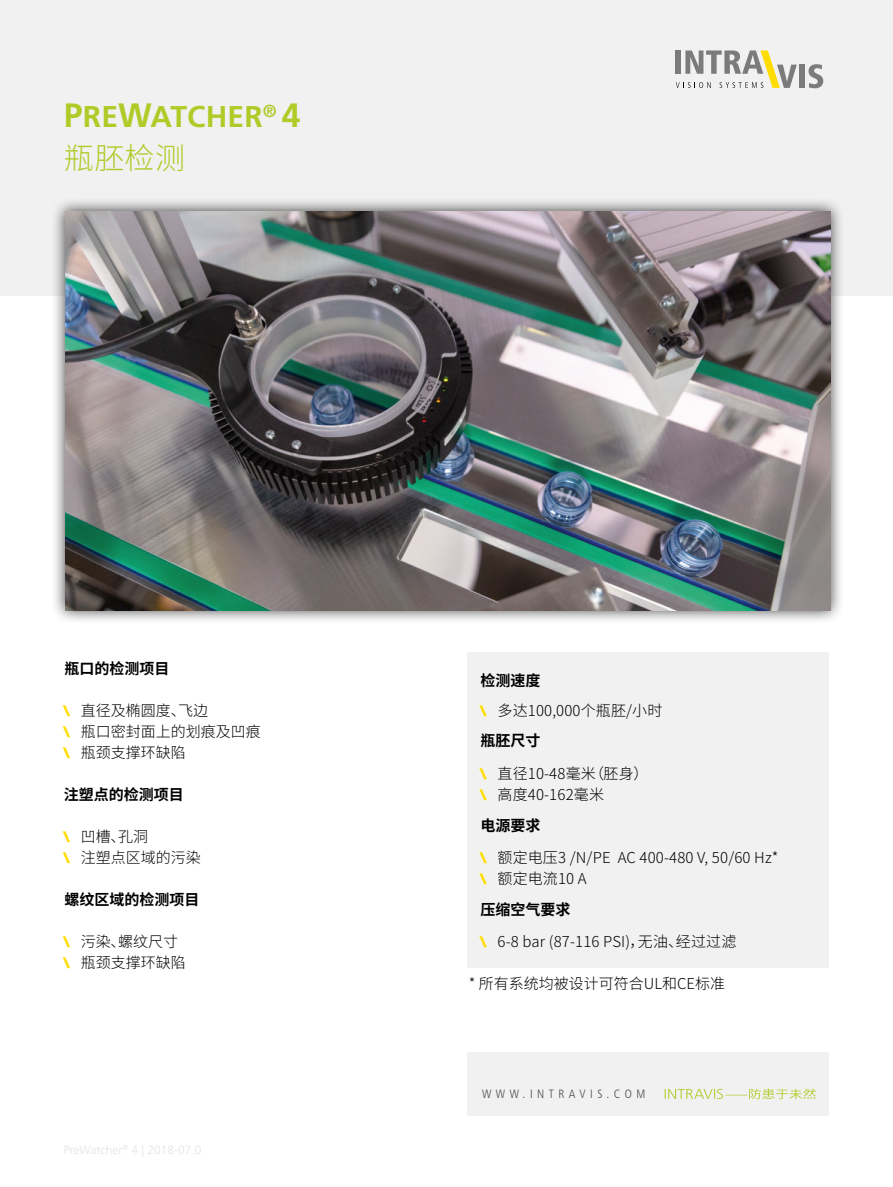
<style>
.page{position:relative;width:893px;height:1187px;background:#fff}
.page>*{position:absolute;margin:0;border:0;box-sizing:border-box;transform-origin:0 0}
.t1{font:700 30px "Frutiger LT Std";letter-spacing:.005em;color:#afcb27}
.t2{font:300 30px "Source Han Sans CN";color:#afcb27}
.t3{font:300 15px/21px "Source Han Sans CN";color:#000}
.t4{font:700 15px "Source Han Sans CN";color:#000}
.t5{font:300 condensed 12px "Frutiger LT Std";letter-spacing:.375em;color:#4a4a49}
.s1{font-size:33.75px}
.s2{font-family:"Frutiger LT Std";font-weight:900;color:#fd0}
.s3{font-weight:700}
</style>
<div class="page">
<div style="left:0;top:0;width:893px;height:295px;background:#f1f1f1"></div>
<div style="left:51px;top:197px;width:794px;height:427px;background:#000;opacity:.75"></div>
<img style="left:65px;top:211px;width:765px;height:399px">
<svg style="left:676px;top:50px;width:121px;height:38px"></svg>
<div style="left:799px;top:65px;width:6px;height:23px;background:#7c7b7b"></div>
<svg style="left:808px;top:64px;width:15px;height:24px"></svg>
<div style="left:468px;top:652px;width:361px;height:315px;background:#f1f1f1"></div>
<div style="left:468px;top:1051px;width:361px;height:64px;background:#f1f1f1"></div>
<svg style="left:665px;top:1088px;width:151px;height:11px"></svg>
<h1 class="t1" style="left:64px;top:99px;width:238px"><span class="s1">P</span>RE<span class="s1">W</span>ATCHER<sup>®</sup> <span class="s1">4</span></h1>
<h1 class="t2" style="left:64px;top:141px;width:123px">瓶胚检测</h1>
<p class="t4" style="left:64px;top:659px;width:107px">瓶口的检测项目</p>
<p class="t3" style="left:64px;top:700px;width:199px"><span class="s2">\</span> 直径及椭圆度、飞边<br><span class="s2">\</span> 瓶口密封面上的划痕及凹痕<span class="s2">\</span> 瓶颈支撑环缺陷</p>
<p class="t4" style="left:64px;top:785px;width:122px">注塑点的检测项目</p>
<p class="t3" style="left:64px;top:826px;width:139px"><span class="s2">\</span> 凹槽、孔洞<br><span class="s2">\</span> 注塑点区域的污染</p>
<p class="t4" style="left:64px;top:890px;width:136px">螺纹区域的检测项目</p>
<p class="t3" style="left:64px;top:931px;width:124px"><span class="s2">\</span> 污染、螺纹尺寸<span class="s2">\</span> 瓶颈支撑环缺陷</p>
<p class="t3" style="left:480px;top:665px;width:183px;line-height:30.5px"><span class="s3">检测速度<br></span><span class="s2">\</span> 多达100,000个瓶胚/小时<span class="s3">瓶胚尺寸</span></p>
<p class="t3" style="left:480px;top:763px;width:169px"><span class="s2">\</span> 直径10-48毫米（胚身）<span class="s2">\</span> 高度40-162毫米</p>
<p class="t3" style="left:480px;top:809px;width:300px;line-height:32.2px"><span class="s3">电源要求<br></span><span class="s2">\</span> 额定电压3 /N/PE AC 400-480 V, 50/60 Hz*</p>
<p class="t3" style="left:480px;top:863px;width:108px;line-height:30.8px"><span class="s2">\</span> 额定电流10 A<span class="s3">压缩空气要求</span></p>
<p class="t3" style="left:480px;top:931px;width:257px"><span class="s2">\</span> 6-8 bar (87-116 PSI)，无油、经过过滤</p>
<p class="t3" style="left:469px;top:973px;width:258px">* 所有系统均被设计可符合UL和CE标准</p>
<p class="t5" style="left:482px;top:1086px;width:165px">WWW.INTRAVIS.COM</p>
</div>
